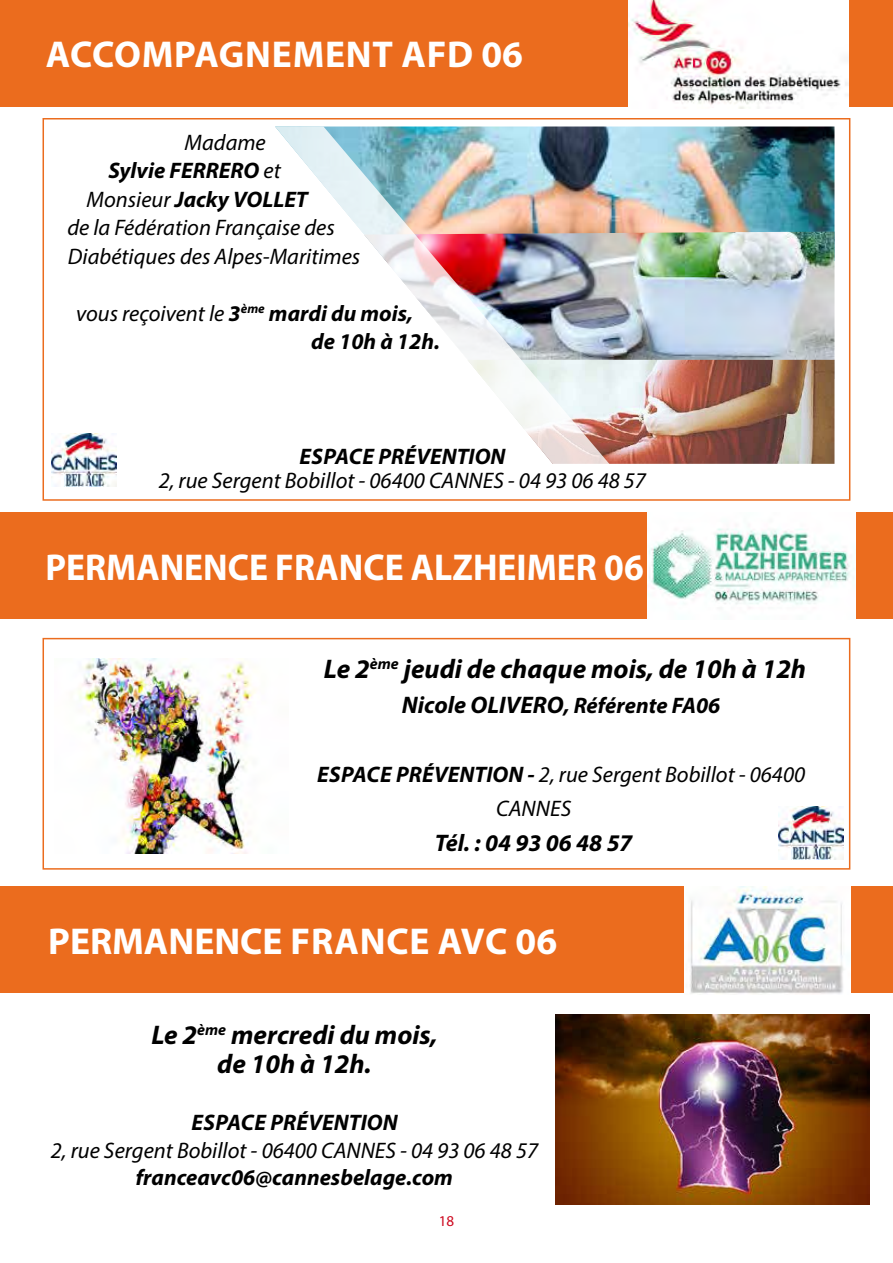
<style>
.page{position:relative;width:893px;height:1263px;background:#fff}
.page>*{position:absolute;margin:0;border:0;box-sizing:border-box;transform-origin:0 0}
.t1{font:700 37.5px "Myriad Pro";color:#fff;scale:.95 1}
.t2{font:700 37.5px "Myriad Pro";color:#fff}
.t3{font:700 37.5px "Myriad Pro";letter-spacing:.02em;color:#fff}
.t4{font:italic 700 27px/28.5px "Myriad Pro";color:#000;text-align:center}
.t5{font:italic 700 24px "Myriad Pro";color:#000}
.t6{font:italic 22.5px/34.5px "Myriad Pro";color:#000}
.t7{font:italic 700 22.5px/28.5px "Myriad Pro";color:#000}
.t8{font:15px "Myriad Pro";color:#cd071e}
.s1{font-weight:400}
.s2{font-size:24px}
.s3{font-weight:700}
</style>
<div class="page">
<div style="left:0;top:512px;width:893px;height:107px;background:#eb6c1e"></div>
<img style="left:647px;top:512px;width:209px;height:107px">
<div style="left:43px;top:638px;width:807px;height:232px;border:2px solid #eb6c1e"></div>
<div style="left:0;top:887px;width:893px;height:106px;background:#eb6c1e"></div>
<img style="left:685px;top:887px;width:165px;height:107px">
<img style="left:779px;top:806px;width:65px;height:53px">
<img style="left:556px;top:1015px;width:313px;height:189px">
<img style="left:78px;top:659px;width:178px;height:195px">
<div style="left:0;top:0;width:893px;height:106px;background:#eb6c1e"></div>
<img style="left:628px;top:0;width:221px;height:109px">
<div style="left:43px;top:118px;width:807px;height:383px;border:2px solid #eb6c1e"></div>
<img style="left:51px;top:433px;width:65px;height:53px">
<img style="left:610px;top:126px;width:224px;height:106px">
<img style="left:610px;top:232px;width:224px;height:128px">
<img style="left:610px;top:360px;width:224px;height:104px">
<img style="left:275px;top:126px;width:335px;height:338px">
<h1 class="t3" style="left:46px;top:30px;width:479px">ACCOMPAGNEMENT AFD 06</h1>
<p class="t6" style="left:185px;top:125px;width:83px">Madame</p>
<p class="t7" style="left:108px;top:156px;width:174px">Sylvie FERRERO <span class="s1">et</span></p>
<p class="t7" style="left:87px;top:184px;width:223px"><span class="s1">Monsieur</span> Jacky VOLLET</p>
<p class="t6" style="left:67px;top:210px;width:269px">de la Fédération Française des</p>
<p class="t6" style="left:68px;top:239px;width:294px">Diabétiques des Alpes-Maritimes</p>
<p class="t7" style="left:311px;top:298px;width:130px;text-indent:-235px"><span class="s1">vous reçoivent le</span> 3<sup>ème</sup> mardi du mois, de 10h à 12h.</p>
<p class="t7" style="left:299px;top:442px;width:208px">ESPACE PRÉVENTION</p>
<p class="t6" style="left:159px;top:463px;width:489px">2, rue Sergent Bobillot - 06400 CANNES - 04 93 06 48 57</p>
<h1 class="t1" style="left:45px;top:542px;width:631px">PERMANENCE FRANCE ALZHEIMER 06</h1>
<p class="t4" style="left:324px;top:654px;width:484px">Le 2<sup>ème</sup> jeudi de chaque mois, de 10h à 12h</p>
<p class="t7" style="left:402px;top:690px;width:320px"><span class="s2">Nicole OLIVERO</span>, Référente FA06</p>
<p class="t6" style="left:496px;top:757px;width:310px;text-indent:-179px"><span class="s3">ESPACE PRÉVENTION -</span> 2, rue Sergent Bobillot - 06400<br>CANNES</p>
<p class="t5" style="left:435px;top:827px;width:199px">Tél. : 04 93 06 48 57</p>
<h1 class="t2" style="left:48px;top:917px;width:510px">PERMANENCE FRANCE AVC 06</h1>
<p class="t4" style="left:151px;top:1020px;width:288px">Le 2<sup>ème</sup> mercredi du mois, de 10h à 12h.</p>
<p class="t7" style="left:191px;top:1107px;width:208px">ESPACE PRÉVENTION</p>
<p class="t6" style="left:51px;top:1133px;width:489px">2, rue Sergent Bobillot - 06400 CANNES - 04 93 06 48 57</p>
<p class="t7" style="left:136px;top:1162px;width:319px">franceavc06@cannesbelage.com</p>
<p class="t8" style="left:439px;top:1212px;width:17px">18</p>
</div>
